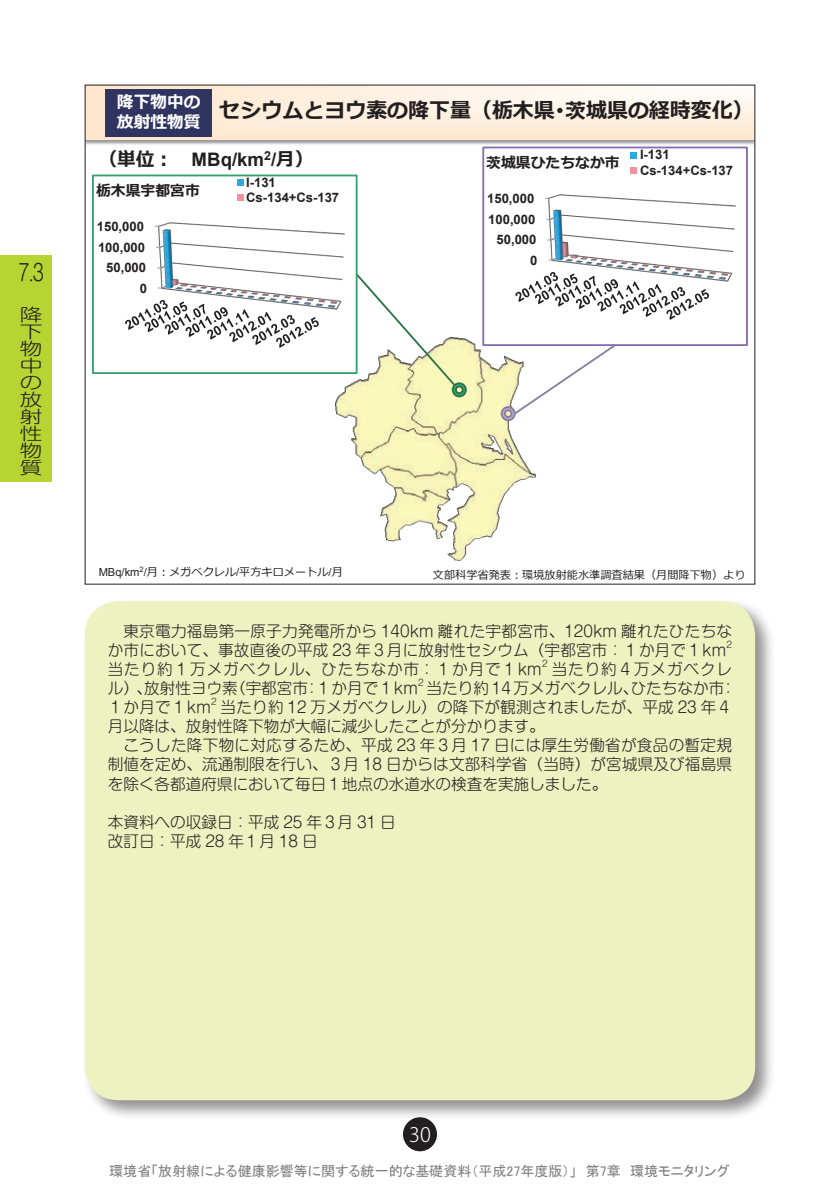
<style>
.page{position:relative;width:840px;height:1191px;background:#fff}
.page>*{position:absolute;margin:0;border:0;box-sizing:border-box;transform-origin:0 0}
.t1{font:300 22.6px "Shin M Go Pro";color:#231f20;scale:.8 1}
.t2{font:700 21px "Meiryo";color:#231f20}
.t3{font:300 19.8px "Koz Go Pro";color:#fff}
.t4{font:700 18.6px "Arial";color:#231f20}
.t5{font:300 17px/17px "Shin M Go Pro";color:#231f20;text-align:justify;scale:1.33 1}
.t6{font:700 16.8px/20px "Meiryo";color:#fff}
.t7{font:300 15.6px/19.2px "Shin M Go Pro";letter-spacing:.01em;color:#231f20}
.t8{font:300 15.6px "Shin M Go Pro";letter-spacing:.055em;color:#231f20}
.t9{font:700 14.8px "Meiryo";color:#231f20}
.t10{font:14px "MS P Gothic";color:#808080}
.t11{font:700 13px/15px "Arial";color:#231f20}
.t12{font:11.2px "Meiryo";color:#231f20}
.t13{font:300 9px "Shin M Go Pro";color:#231f20}
.s1{font-family:"Meiryo"}
.s2{font-family:"Arial"}
</style>
<div class="page">
<div style="left:81px;top:597px;width:694px;height:524px;background:#231f20;opacity:.5"></div>
<div style="left:85px;top:601px;width:669px;height:499px;background:#eef2c1;border-radius:34px"></div>
<div style="left:0;top:255px;width:51px;height:227px;background:#b8d432"></div>
<div style="left:403px;top:1117px;width:34px;height:34px;background:#231f20;border-radius:50%"></div>
<svg style="left:87px;top:87px;width:665px;height:52px;background:#fceede"></svg>
<img style="left:335px;top:339px;width:201px;height:222px">
<svg style="left:499px;top:342px;width:117px;height:80px"></svg>
<svg style="left:354px;top:272px;width:113px;height:126px"></svg>
<img style="left:546px;top:194px;width:190px;height:104px">
<svg style="left:515px;top:272px;width:193px;height:48px"></svg>
<svg style="left:630px;top:152px;width:6px;height:6px"></svg>
<div style="left:630px;top:167px;width:6px;height:7px;background:#f5919c"></div>
<div style="left:482px;top:147px;width:265px;height:199px;border:2px solid #876db1"></div>
<img style="left:156px;top:222px;width:189px;height:104px">
<svg style="left:125px;top:300px;width:193px;height:48px"></svg>
<div style="left:236px;top:179px;width:7px;height:7px;background:#2ea8df"></div>
<div style="left:236px;top:194px;width:7px;height:7px;background:#f5919c"></div>
<div style="left:92px;top:174px;width:265px;height:200px;border:2px solid #38a270"></div>
<div style="left:106px;top:90px;width:106px;height:47px;background:#2f3460"></div>
<p class="t1" style="left:18px;top:254px;width:33px">7.3</p>
<p class="t5" style="left:20px;top:304px;width:18px">降下物中の放射性物質</p>
<p class="t6" style="left:117px;top:93px;width:85px">降下物中の放射性物質</p>
<h2 class="t2" style="left:219px;top:96px;width:535px">セシウムとヨウ素の降下量（栃木県･茨城県の経時変化）</h2>
<p class="t4" style="left:99px;top:147px;width:216px"><span class="s1">（単位：</span> MBq/km<sup>2</sup>/<span class="s1">月）</span></p>
<p class="t9" style="left:96px;top:180px;width:105px">栃木県宇都宮市</p>
<p class="t11" style="left:246px;top:175px;width:94px">I-131<br>Cs-134+Cs-137</p>
<p class="t11" style="left:97px;top:219px;width:49px">150,000</p>
<p class="t11" style="left:98px;top:240px;width:49px">100,000</p>
<p class="t11" style="left:106px;top:261px;width:41px">50,000</p>
<p class="t11" style="left:140px;top:281px;width:9px">0</p>
<p class="t9" style="left:486px;top:152px;width:135px">茨城県ひたちなか市</p>
<p class="t11" style="left:639px;top:148px;width:94px">I-131<br>Cs-134+Cs-137</p>
<p class="t11" style="left:487px;top:191px;width:49px">150,000</p>
<p class="t11" style="left:488px;top:212px;width:49px">100,000</p>
<p class="t11" style="left:496px;top:233px;width:41px">50,000</p>
<p class="t11" style="left:530px;top:253px;width:9px">0</p>
<p class="t12" style="left:99px;top:564px;width:245px"><span class="s2">MBq/km</span><sup>2</sup><span class="s2">/</span>月：メガベクレル<span class="s2">/</span>平方キロメートル<span class="s2">/</span>月</p>
<p class="t12" style="left:433px;top:567px;width:314px">文部科学省発表：環境放射能水準調査結果（月間降下物）より</p>
<p class="t7" style="left:108px;top:619px;width:625px;text-indent:16px">東京電力福島第一原子力発電所から 140km 離れた宇都宮市、120km 離れたひたちなか市において、事故直後の平成 23 年３月に放射性セシウム（宇都宮市：１か月で１km</p>
<p class="t13" style="left:726px;top:637px;width:7px">2</p>
<p class="t8" style="left:108px;top:656px;width:435px">当たり約１万メガベクレル、ひたちなか市：１か月で１km</p>
<p class="t13" style="left:541px;top:656px;width:7px">2</p>
<p class="t8" style="left:551px;top:656px;width:182px">当たり約４万メガベクレ</p>
<p class="t7" style="left:108px;top:676px;width:312px">ル）、放射性ヨウ素（宇都宮市：１か月で１km</p>
<p class="t13" style="left:418px;top:675px;width:7px">2</p>
<p class="t7" style="left:426px;top:676px;width:311px">当たり約 14 万メガベクレル、ひたちなか市：</p>
<p class="t7" style="left:108px;top:695px;width:105px">１か月で１km</p>
<p class="t13" style="left:211px;top:695px;width:7px">2</p>
<p class="t7" style="left:220px;top:695px;width:513px">当たり約 12 万メガベクレル）の降下が観測されましたが、平成 23 年４</p>
<p class="t7" style="left:108px;top:715px;width:438px">月以降は、放射性降下物が大幅に減少したことが分かります。</p>
<p class="t7" style="left:123px;top:734px;width:609px">こうした降下物に対応するため、平成 23 年３月 17 日には厚生労働省が食品の暫定規</p>
<p class="t7" style="left:108px;top:753px;width:625px">制値を定め、流通制限を行い、３月 18 日からは文部科学省（当時）が宮城県及び福島県</p>
<p class="t7" style="left:108px;top:772px;width:500px">を除く各都道府県において毎日１地点の水道水の検査を実施しました。</p>
<p class="t7" style="left:108px;top:810px;width:289px">本資料への収録日：平成 25 年３月 31 日改訂日：平成 28 年１月 18 日</p>
<p class="t3" style="left:409px;top:1121px;width:23px">30</p>
<p class="t10" style="left:109px;top:1164px;width:622px">環境省「放射線による健康影響等に関する統一的な基礎資料（平成27年度版）」 第7章 環境モニタリング</p>
</div>
